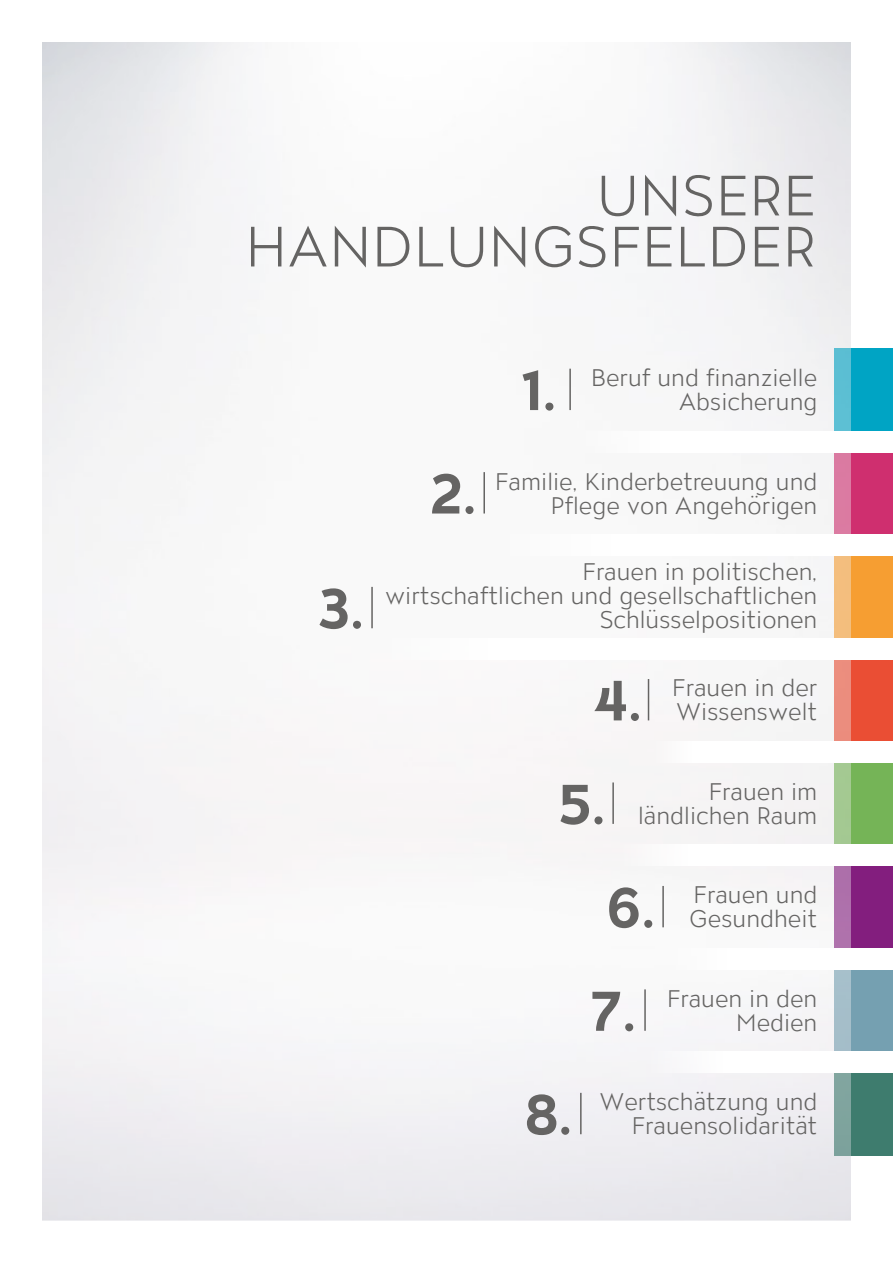
<style>
.page{position:relative;width:893px;height:1263px;background:#fff}
.page>*{position:absolute;margin:0;border:0;box-sizing:border-box;transform-origin:0 0}
.t1{font:300 56.7px/51px "ATC Overlook";letter-spacing:.01em;color:#656463;text-align:right}
.t2{font:700 55.8px "ATC Overlook";color:#656463}
.t3{font:300 24px/24px "ATC Overlook";color:#656463;text-align:right}
</style>
<div class="page">
<div style="left:835px;top:349px;width:58px;height:82px;background:#00a4c4"></div>
<div style="left:835px;top:452px;width:58px;height:82px;background:#cf2f6f"></div>
<div style="left:835px;top:556px;width:58px;height:82px;background:#f69e32"></div>
<div style="left:835px;top:659px;width:58px;height:82px;background:#ea4e34"></div>
<div style="left:835px;top:762px;width:58px;height:83px;background:#75b457"></div>
<div style="left:835px;top:866px;width:58px;height:82px;background:#831e7e"></div>
<div style="left:835px;top:969px;width:58px;height:83px;background:#75a0b1"></div>
<div style="left:835px;top:1073px;width:58px;height:82px;background:#3e7c6e"></div>
<img style="left:43px;top:43px;width:807px;height:1176px">
<hr style="left:569px;top:369px;width:2px;height:41px;background:#656463">
<hr style="left:648px;top:679px;width:1px;height:41px;background:#656463">
<hr style="left:612px;top:782px;width:2px;height:42px;background:#656463">
<hr style="left:662px;top:886px;width:2px;height:41px;background:#656463">
<hr style="left:644px;top:989px;width:2px;height:42px;background:#656463">
<hr style="left:580px;top:1093px;width:2px;height:41px;background:#656463">
<hr style="left:483px;top:472px;width:2px;height:41px;background:#656463">
<hr style="left:371px;top:587px;width:2px;height:41px;background:#656463">
<div style="left:569px;top:431px;width:324px;height:21px;background:#fff"></div>
<div style="left:483px;top:534px;width:410px;height:22px;background:#fff"></div>
<div style="left:371px;top:638px;width:522px;height:21px;background:#fff"></div>
<div style="left:648px;top:741px;width:245px;height:21px;background:#fff"></div>
<div style="left:612px;top:845px;width:281px;height:21px;background:#fff"></div>
<div style="left:664px;top:948px;width:229px;height:21px;background:#fff"></div>
<div style="left:644px;top:1052px;width:249px;height:21px;background:#fff"></div>
<h1 class="t1" style="left:245px;top:173px;width:572px">UNSERE<br>HANDLUNGSFELDER</h1>
<h2 class="t2" style="left:318px;top:577px;width:47px">3.</h2>
<h2 class="t2" style="left:430px;top:462px;width:48px">2.</h2>
<h2 class="t2" style="left:522px;top:359px;width:36px">1.</h2>
<p class="t3" style="left:591px;top:367px;width:228px">Beruf und finanzielle</p>
<p class="t3" style="left:679px;top:391px;width:140px">Absicherung</p>
<p class="t3" style="left:495px;top:470px;width:324px">Familie, Kinderbetreuung und</p>
<p class="t3" style="left:551px;top:494px;width:268px">Pflege von Angehörigen</p>
<p class="t3" style="left:385px;top:561px;width:434px">Frauen in politischen,<br>wirtschaftlichen und gesellschaftlichen</p>
<p class="t3" style="left:600px;top:609px;width:219px">Schlüsselpositionen</p>
<h2 class="t2" style="left:593px;top:669px;width:50px">4.</h2>
<p class="t3" style="left:672px;top:677px;width:147px">Frauen in der</p>
<p class="t3" style="left:676px;top:701px;width:143px">Wissenswelt</p>
<h2 class="t2" style="left:559px;top:773px;width:48px">5.</h2>
<p class="t3" style="left:709px;top:781px;width:110px">Frauen im</p>
<p class="t3" style="left:638px;top:805px;width:181px">ländlichen Raum</p>
<h2 class="t2" style="left:606px;top:876px;width:50px">6.</h2>
<p class="t3" style="left:694px;top:884px;width:125px">Frauen und</p>
<p class="t3" style="left:689px;top:908px;width:130px">Gesundheit</p>
<h2 class="t2" style="left:589px;top:980px;width:48px">7.</h2>
<p class="t3" style="left:667px;top:987px;width:152px">Frauen in den</p>
<p class="t3" style="left:736px;top:1011px;width:83px">Medien</p>
<h2 class="t2" style="left:525px;top:1083px;width:49px">8.</h2>
<p class="t3" style="left:600px;top:1091px;width:219px">Wertschätzung und</p>
<p class="t3" style="left:632px;top:1115px;width:187px">Frauensolidarität</p>
</div>
